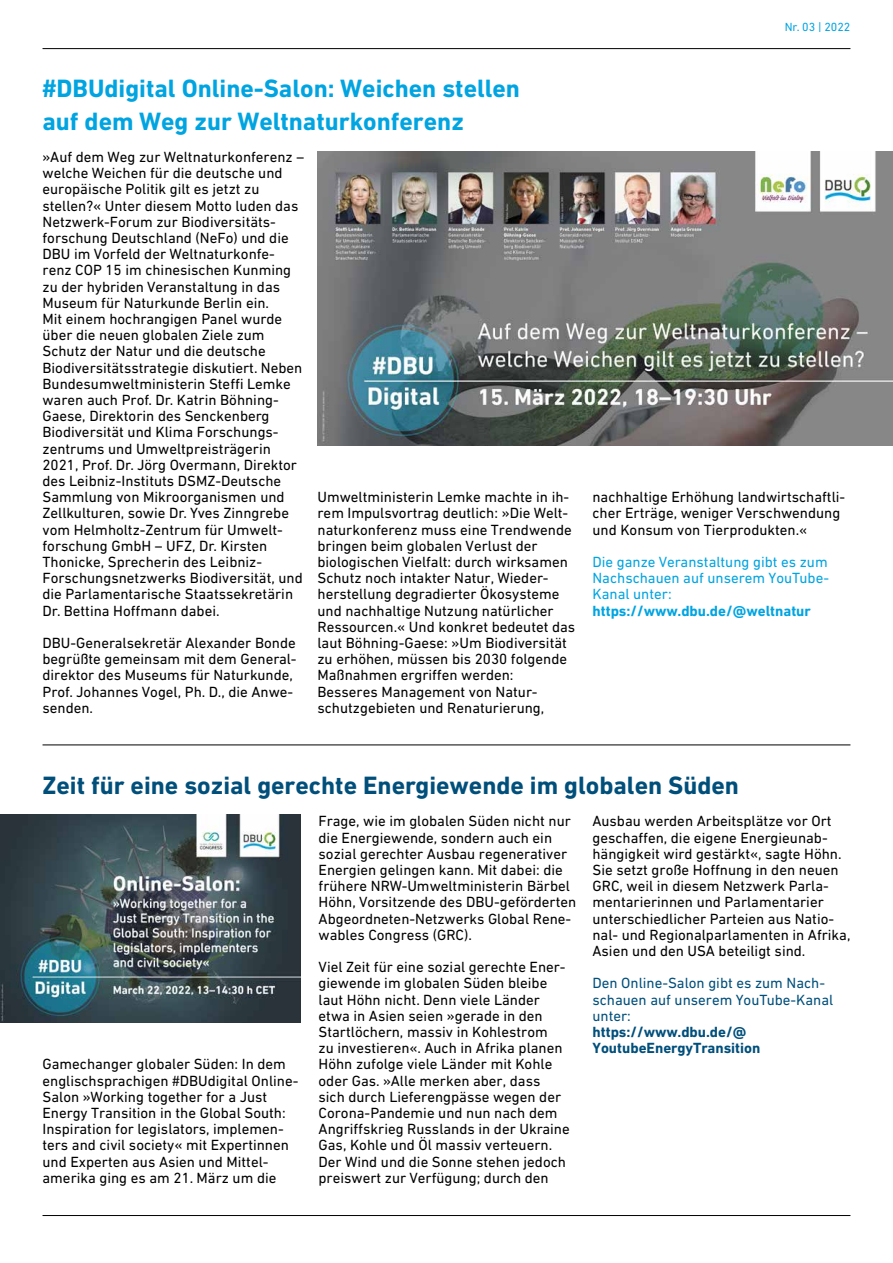
<style>
.page{position:relative;width:893px;height:1263px;background:#fff}
.page>*{position:absolute;margin:0;border:0;box-sizing:border-box;transform-origin:0 0}
.Überschrift_17pt_bla{font:700 25.5px/32.4px "DIN Next W1 G";color:#00a4e1}
.Überschrift_17pt_bla-2{font:700 25.5px "DIN Next W1 G";color:#004f7b}
.Text_10pt_schwarz{font:15px/16.2px "DIN Next W1 G";color:#000}
.Text_10pt_blau_hell{font:15px/16.2px "DIN Next W1 G";color:#00a4e1;text-align:justify}
.Text_10pt_blau_dkl{font:15px/16.2px "DIN Next W1 G";color:#004f7b}
.Weblink_10pt_blau_dk{font:700 15px/16.2px "DIN Next W1 G";color:#004f7b}
.Weblink_10pt_blau_he{font:700 15px "DIN Next W1 G";color:#00a4e1}
.t1{font:12px "DIN Next W1 G";color:#00a4e1}
</style>
<div class="page">
<hr style="left:43px;top:744px;width:807px;height:1px;background:#000">
<img style="left:317px;top:152px;width:576px;height:294px">
<img style="left:0;top:815px;width:300px;height:208px">
<hr style="left:43px;top:48px;width:807px;height:1px;background:#000">
<hr style="left:43px;top:1215px;width:807px;height:1px;background:#000">
<p class="t1" style="left:785px;top:20px;width:67px">Nr. 03 | 2022</p>
<p class="Überschrift_17pt_bla" style="left:43px;top:72px;width:479px">#DBUdigital Online-Salon: Weichen stellen auf dem Weg zur Weltnaturkonferenz</p>
<p class="Text_10pt_schwarz" style="left:43px;top:149px;width:263px">»Auf dem Weg zur Weltnaturkonferenz – welche Weichen für die deutsche und europäische Politik gilt es jetzt zu stellen?« Unter diesem Motto luden das Netzwerk-Forum zur Biodiversitäts&shy;forschung Deutschland (NeFo) und die DBU im Vorfeld der Weltnaturkonfe&shy;renz COP 15 im chinesischen Kunming zu der hybriden Veranstaltung in das Museum für Naturkunde Berlin ein.<br>Mit einem hochrangigen Panel wurde über die neuen globalen Ziele zum Schutz der Natur und die deutsche Biodiversitätsstrategie diskutiert. Neben Bundesumweltministerin Steffi Lemke waren auch Prof. Dr. Katrin Böhning-Gaese, Direktorin des Senckenberg Biodiversität und Klima Forschungs&shy;zentrums und Umweltpreisträgerin 2021, Prof. Dr. Jörg Overmann, Direktor des Leibniz-Instituts DSMZ-Deutsche Sammlung von Mikroorganismen und Zellkulturen, sowie Dr. Yves Zinngrebe vom Helmholtz-Zentrum für Umwelt&shy;forschung GmbH – UFZ, Dr. Kirsten Thonicke, Sprecherin des Leibniz-Forschungsnetzwerks Biodiversität, und die Parlamentarische Staatssekretärin Dr. Bettina Hoffmann dabei.</p>
<p class="Text_10pt_schwarz" style="left:43px;top:635px;width:256px">DBU-Generalsekretär Alexander Bonde begrüßte gemeinsam mit dem General&shy;direktor des Museums für Naturkunde,<br>Prof. Johannes Vogel, Ph. D., die Anwe&shy;senden.</p>
<p class="Text_10pt_schwarz" style="left:317px;top:489px;width:259px">Umweltministerin Lemke machte in ih&shy;rem Impulsvortrag deutlich: »Die Welt&shy;naturkonferenz muss eine Trendwende bringen beim globalen Verlust der biologischen Vielfalt: durch wirksamen Schutz noch intakter Natur, Wieder&shy;herstellung degradierter Ökosysteme und nachhaltige Nutzung natürlicher Ressourcen.« Und konkret bedeutet das laut Böhning-Gaese: »Um Biodiversität zu erhöhen, müssen bis 2030 folgende Maßnahmen ergriffen werden:<br>Besseres Management von Natur&shy;schutzgebieten und Renaturierung,</p>
<p class="Text_10pt_schwarz" style="left:592px;top:489px;width:254px">nachhaltige Erhöhung landwirtschaftli&shy;cher Erträge, weniger Verschwendung und Konsum von Tierprodukten.«</p>
<p class="Text_10pt_blau_hell" style="left:592px;top:554px;width:237px">Die ganze Veranstaltung gibt es zum Nachschauen auf unserem YouTube-Kanal unter:</p>
<h1 class="Weblink_10pt_blau_he" style="left:592px;top:602px;width:220px">https://www.dbu.de/@weltnatur</h1>
<p class="Überschrift_17pt_bla-2" style="left:43px;top:770px;width:698px">Zeit für eine sozial gerechte Energiewende im globalen Süden</p>
<p class="Text_10pt_schwarz" style="left:43px;top:1056px;width:256px">Gamechanger globaler Süden: In dem englischsprachigen #DBUdigital Online-Salon »Working together for a Just Energy Transition in the Global South:<br>Inspiration for legislators, implemen&shy;ters and civil society« mit Expertinnen und Experten aus Asien und Mittel&shy;amerika ging es am 21. März um die</p>
<p class="Text_10pt_schwarz" style="left:319px;top:813px;width:259px">Frage, wie im globalen Süden nicht nur die Energiewende, sondern auch ein sozial gerechter Ausbau regenerativer Energien gelingen kann. Mit dabei: die frühere NRW-Umweltministerin Bärbel Höhn, Vorsitzende des DBU-geförderten Abgeordneten-Netzwerks Global Rene&shy;wables Congress (GRC).</p>
<p class="Text_10pt_schwarz" style="left:319px;top:959px;width:253px">Viel Zeit für eine sozial gerechte Ener&shy;giewende im globalen Süden bleibe laut Höhn nicht. Denn viele Länder etwa in Asien seien »gerade in den Startlöchern, massiv in Kohlestrom<br>zu investieren«. Auch in Afrika planen Höhn zufolge viele Länder mit Kohle oder Gas. »Alle merken aber, dass sich durch Lieferengpässe wegen der Corona-Pandemie und nun nach dem Angriffskrieg Russlands in der Ukraine Gas, Kohle und Öl massiv verteuern.<br>Der Wind und die Sonne stehen jedoch preiswert zur Verfügung; durch den</p>
<p class="Text_10pt_schwarz" style="left:592px;top:813px;width:259px">Ausbau werden Arbeitsplätze vor Ort geschaffen, die eigene Energieunab&shy;hängigkeit wird gestärkt«, sagte Höhn.<br>Sie setzt große Hoffnung in den neuen GRC, weil in diesem Netzwerk Parla&shy;mentarierinnen und Parlamentarier unterschiedlicher Parteien aus Natio&shy;nal- und Regionalparlamenten in Afrika, Asien und den USA beteiligt sind.</p>
<p class="Text_10pt_blau_dkl" style="left:592px;top:975px;width:242px">Den Online-Salon gibt es zum Nach&shy;schauen auf unserem YouTube-Kanal unter:</p>
<h1 class="Weblink_10pt_blau_dk" style="left:592px;top:1024px;width:169px">https://www.dbu.de/@<br>YoutubeEnergyTransition</h1>
</div>
